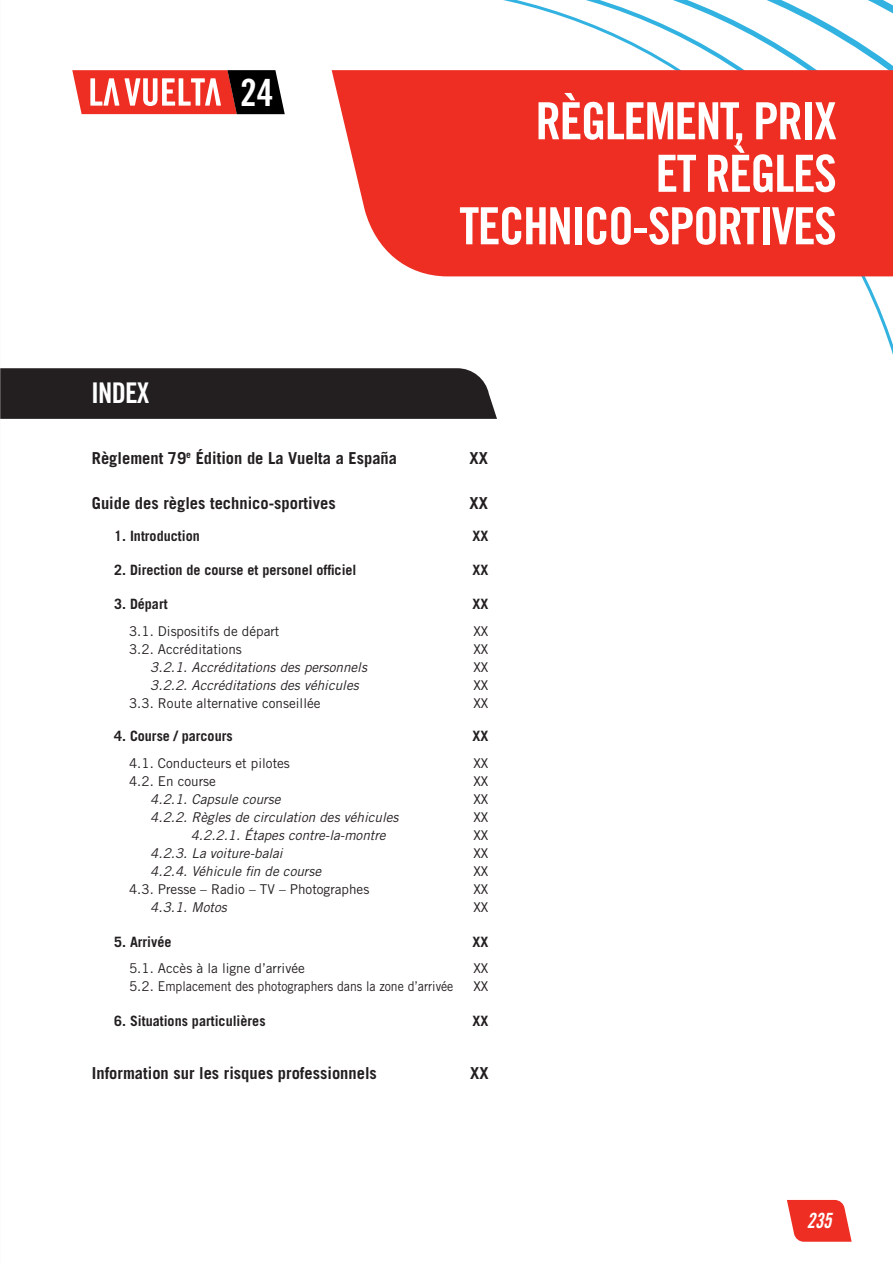
<style>
.page{position:relative;width:893px;height:1263px;background:#fff}
.page>*{position:absolute;margin:0;border:0;box-sizing:border-box;transform-origin:0 0}
.t1{font:51.3px/52.5px "Trade Gothic LT Pro Bd Cn 20";letter-spacing:-.03em;color:#fff;text-align:right}
.t2{font:37.65px "Trade Gothic LT Pro Bd Cn 20";color:#fff}
.t3{font:28.5px "Trade Gothic LT Pro Bd Cn 20";letter-spacing:-.03em;color:#fff}
.t4{font:21px "Trade Gothic LT Pro Bd Cn 20 Obl";color:#fff;scale:.9 1}
.t5{font:700 16.5px "Trade Gothic LT Pro";color:#231f20}
.t6{font:700 14.25px "Trade Gothic LT Pro";color:#231f20}
.t7{font:13.5px "Trade Gothic LT Pro";color:#231f20}
.t8{font:italic 13.5px "Trade Gothic LT Pro";color:#231f20}
</style>
<div class="page">
<div style="left:0;top:368px;width:299px;height:51px;background:#231f20"></div>
<div style="left:304px;top:368px;width:193px;height:51px;background:#231f20"></div>
<svg style="left:305px;top:343px;width:588px;height:46px"></svg>
<svg style="left:331px;top:0;width:562px;height:343px"></svg>
<div style="left:332px;top:70px;width:561px;height:206px;background:#ee2e22"></div>
<svg style="left:72px;top:70px;width:213px;height:44px"></svg>
<svg style="left:787px;top:1200px;width:65px;height:42px;background:#f04e44"></svg>
<h2 class="t2" style="left:240px;top:69px;width:35px">24</h2>
<h3 class="t3" style="left:91px;top:376px;width:60px">INDEX</h3>
<h1 class="t1" style="left:459px;top:94px;width:379px">RÈGLEMENT, PRIX<br>ET RÈGLES<br>TECHNICO-SPORTIVES</h1>
<p class="t5" style="left:92px;top:448px;width:307px">Règlement 79<sup>e</sup> Édition de La Vuelta a España</p>
<p class="t5" style="left:469px;top:448px;width:20px">XX</p>
<p class="t5" style="left:92px;top:493px;width:245px">Guide des règles technico-sportives</p>
<p class="t5" style="left:469px;top:493px;width:20px">XX</p>
<p class="t6" style="left:114px;top:527px;width:87px">1. Introduction</p>
<p class="t6" style="left:472px;top:527px;width:17px">XX</p>
<p class="t6" style="left:114px;top:561px;width:244px">2. Direction de course et personel officiel</p>
<p class="t6" style="left:472px;top:561px;width:17px">XX</p>
<p class="t6" style="left:114px;top:595px;width:55px">3. Départ</p>
<p class="t6" style="left:472px;top:595px;width:17px">XX</p>
<p class="t7" style="left:129px;top:623px;width:152px">3.1. Dispositifs de départ</p>
<p class="t7" style="left:473px;top:623px;width:17px">XX</p>
<p class="t7" style="left:129px;top:641px;width:114px">3.2. Accréditations</p>
<p class="t7" style="left:473px;top:641px;width:17px">XX</p>
<p class="t8" style="left:150px;top:659px;width:218px">3.2.1. Accréditations des personnels</p>
<p class="t7" style="left:473px;top:659px;width:17px">XX</p>
<p class="t8" style="left:150px;top:677px;width:210px">3.2.2. Accréditations des véhicules</p>
<p class="t7" style="left:473px;top:677px;width:17px">XX</p>
<p class="t7" style="left:129px;top:695px;width:193px">3.3. Route alternative conseillée</p>
<p class="t7" style="left:473px;top:695px;width:17px">XX</p>
<p class="t6" style="left:114px;top:727px;width:120px">4. Course / parcours</p>
<p class="t6" style="left:472px;top:727px;width:17px">XX</p>
<p class="t7" style="left:129px;top:755px;width:162px">4.1. Conducteurs et pilotes</p>
<p class="t7" style="left:473px;top:755px;width:17px">XX</p>
<p class="t7" style="left:129px;top:773px;width:88px">4.2. En course</p>
<p class="t7" style="left:473px;top:773px;width:17px">XX</p>
<p class="t8" style="left:150px;top:791px;width:132px">4.2.1. Capsule course</p>
<p class="t7" style="left:473px;top:791px;width:17px">XX</p>
<p class="t8" style="left:150px;top:809px;width:250px">4.2.2. Règles de circulation des véhicules</p>
<p class="t7" style="left:473px;top:809px;width:17px">XX</p>
<p class="t8" style="left:191px;top:827px;width:196px">4.2.2.1. Étapes contre-la-montre</p>
<p class="t7" style="left:473px;top:827px;width:17px">XX</p>
<p class="t8" style="left:150px;top:845px;width:134px">4.2.3. La voiture-balai</p>
<p class="t7" style="left:473px;top:845px;width:17px">XX</p>
<p class="t8" style="left:150px;top:863px;width:172px">4.2.4. Véhicule fin de course</p>
<p class="t7" style="left:473px;top:863px;width:17px">XX</p>
<p class="t7" style="left:129px;top:881px;width:242px">4.3. Presse – Radio – TV – Photographes</p>
<p class="t7" style="left:473px;top:881px;width:17px">XX</p>
<p class="t8" style="left:150px;top:899px;width:78px">4.3.1. Motos</p>
<p class="t7" style="left:473px;top:899px;width:17px">XX</p>
<p class="t6" style="left:114px;top:933px;width:59px">5. Arrivée</p>
<p class="t6" style="left:472px;top:933px;width:17px">XX</p>
<p class="t7" style="left:129px;top:960px;width:177px">5.1. Accès à la ligne d’arrivée</p>
<p class="t7" style="left:473px;top:960px;width:17px">XX</p>
<p class="t7" style="left:129px;top:978px;width:326px">5.2. Emplacement des photographers dans la zone d’arrivée</p>
<p class="t7" style="left:473px;top:978px;width:17px">XX</p>
<p class="t6" style="left:114px;top:1012px;width:153px">6. Situations particulières</p>
<p class="t6" style="left:472px;top:1012px;width:17px">XX</p>
<p class="t5" style="left:92px;top:1063px;width:287px">Information sur les risques professionnels</p>
<p class="t5" style="left:470px;top:1063px;width:20px">XX</p>
<h3 class="t4" style="left:807px;top:1208px;width:29px">235</h3>
</div>
